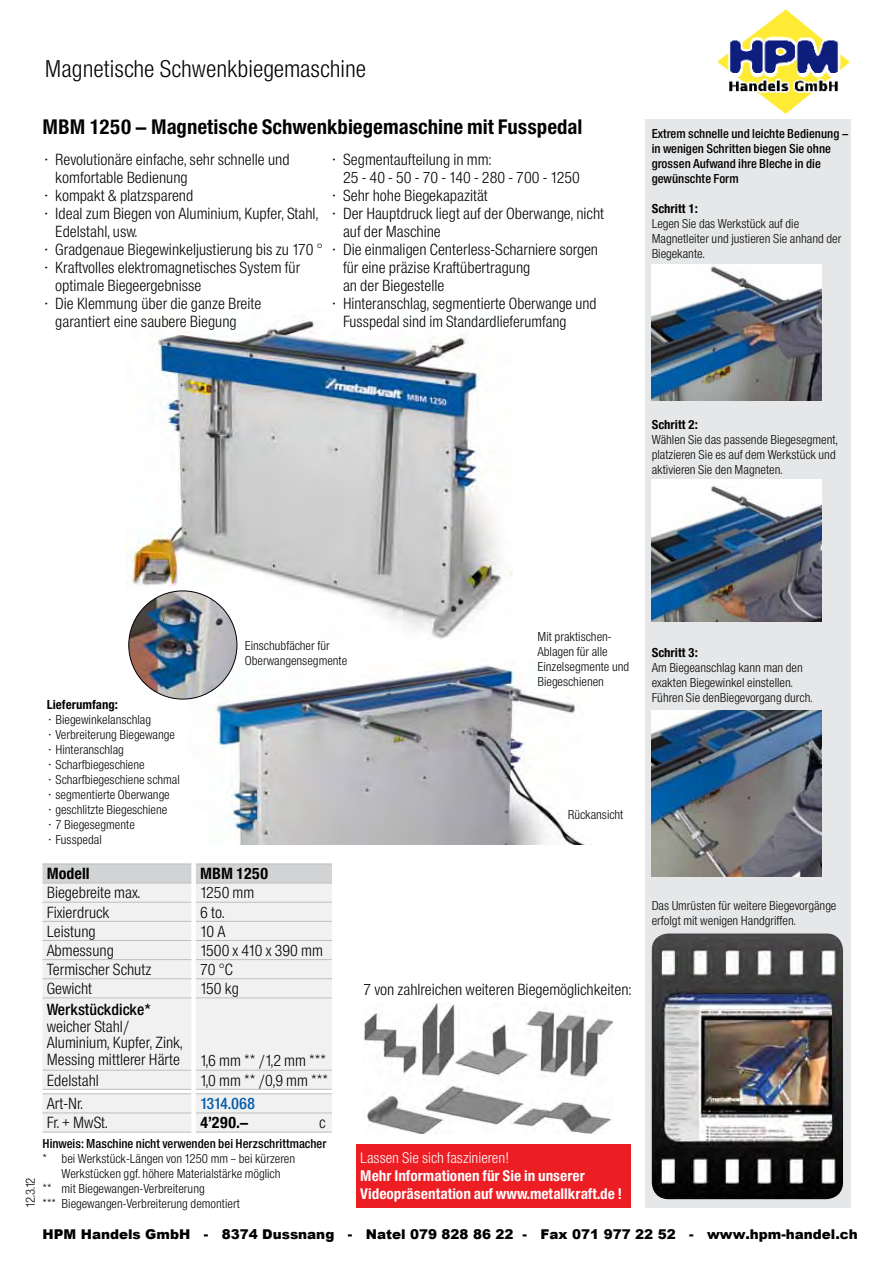
<style>
.page{position:relative;width:893px;height:1263px;background:#fff}
.page>*{position:absolute;margin:0;border:0;box-sizing:border-box;transform-origin:0 0}
.t1{font:22.5px "Europa Nr 2 SB Lig Con";color:#000}
.t2{font:19.5px "Europa Nr 2 SB Bol Con";color:#000}
.t3{font:15px/16.5px "Europa Nr 2 SB Lig Con";color:#000}
.t4{font:15px "Europa Nr 2 SB Bol Con";color:#000}
.t5{font:15px "Europa Nr 2 SB Med Con";color:#000}
.t6{font:15px "Europa Nr 2 SB Med Con";letter-spacing:-.035em;color:#005daa}
.t7{font:14.25px/18px "Europa Nr 2 SB Bol Con";color:#fff}
.t8{font:14.25px "Europa Nr 2 SB Lig Con";color:#fff}
.t9{font:900 13.5px "Arial";color:#000}
.t10{font:12px/15px "Europa Nr 2 SB Lig Con";color:#000}
.t11{font:12px/15px "Europa Nr 2 SB Med Con";color:#000}
.t12{font:12px "Europa Nr 2 SB Bol Con";color:#000}
</style>
<div class="page">
<img style="left:717px;top:9px;width:133px;height:105px">
<img style="left:189px;top:660px;width:397px;height:185px">
<img style="left:126px;top:319px;width:387px;height:320px">
<div style="left:645px;top:119px;width:205px;height:1089px;background:#e6e7e8"></div>
<img style="left:652px;top:264px;width:170px;height:136px">
<img style="left:652px;top:479px;width:170px;height:143px">
<img style="left:652px;top:711px;width:170px;height:165px">
<img style="left:652px;top:933px;width:191px;height:266px">
<img style="left:129px;top:591px;width:108px;height:108px;border-radius:54px">
<div style="left:43px;top:884px;width:289px;height:248px;background:#f1f1f2"></div>
<svg style="left:43px;top:864px;width:289px;height:20px;background:#d0d2d3"></svg>
<hr style="left:43px;top:902px;width:148px;height:1px;background:#bcbec0">
<hr style="left:196px;top:902px;width:119px;height:1px;background:#bcbec0">
<svg style="left:315px;top:902px;width:17px;height:1px"></svg>
<hr style="left:43px;top:921px;width:148px;height:1px;background:#bcbec0">
<hr style="left:196px;top:921px;width:119px;height:1px;background:#bcbec0">
<svg style="left:315px;top:921px;width:17px;height:1px"></svg>
<hr style="left:43px;top:940px;width:148px;height:1px;background:#bcbec0">
<hr style="left:196px;top:940px;width:119px;height:1px;background:#bcbec0">
<svg style="left:315px;top:940px;width:17px;height:1px"></svg>
<hr style="left:43px;top:959px;width:148px;height:1px;background:#bcbec0">
<hr style="left:196px;top:959px;width:119px;height:1px;background:#bcbec0">
<svg style="left:315px;top:959px;width:17px;height:1px"></svg>
<hr style="left:43px;top:978px;width:148px;height:1px;background:#bcbec0">
<hr style="left:196px;top:978px;width:119px;height:1px;background:#bcbec0">
<svg style="left:315px;top:978px;width:17px;height:1px"></svg>
<hr style="left:43px;top:998px;width:148px;height:1px;background:#bcbec0">
<hr style="left:196px;top:998px;width:119px;height:1px;background:#bcbec0">
<svg style="left:315px;top:998px;width:17px;height:1px"></svg>
<hr style="left:43px;top:1070px;width:148px;height:1px;background:#bcbec0">
<hr style="left:196px;top:1070px;width:119px;height:1px;background:#bcbec0">
<svg style="left:315px;top:1070px;width:17px;height:1px"></svg>
<hr style="left:43px;top:1089px;width:148px;height:1px;background:#bcbec0">
<hr style="left:196px;top:1089px;width:119px;height:1px;background:#bcbec0">
<hr style="left:43px;top:1093px;width:148px;height:1px;background:#bcbec0">
<hr style="left:196px;top:1093px;width:119px;height:1px;background:#bcbec0">
<svg style="left:315px;top:1089px;width:17px;height:5px"></svg>
<hr style="left:43px;top:1113px;width:148px;height:1px;background:#bcbec0">
<hr style="left:196px;top:1113px;width:119px;height:1px;background:#bcbec0">
<svg style="left:315px;top:1113px;width:17px;height:1px"></svg>
<hr style="left:43px;top:1132px;width:148px;height:1px;background:#bcbec0">
<hr style="left:196px;top:1132px;width:119px;height:1px;background:#bcbec0">
<svg style="left:315px;top:1132px;width:17px;height:1px"></svg>
<div style="left:356px;top:1144px;width:274px;height:64px;background:#ed1d24"></div>
<img style="left:363px;top:1003px;width:250px;height:130px">
<h1 class="t1" style="left:45px;top:55px;width:323px">Magnetische Schwenkbiegemaschine</h1>
<h2 class="t2" style="left:43px;top:115px;width:541px">MBM 1250 – Magnetische Schwenkbiegemaschine mit Fusspedal</h2>
<p class="t3" style="left:43px;top:151px;width:249px">· Revolutionäre einfache, sehr schnelle und</p>
<p class="t3" style="left:55px;top:169px;width:134px">komfortable Bedienung</p>
<p class="t3" style="left:43px;top:187px;width:152px">· kompakt &amp; platzsparend</p>
<p class="t3" style="left:43px;top:205px;width:277px">· Ideal zum Biegen von Aluminium, Kupfer, Stahl,</p>
<p class="t3" style="left:55px;top:223px;width:84px">Edelstahl, usw.</p>
<p class="t3" style="left:43px;top:241px;width:282px">· Gradgenaue Biegewinkeljustierung bis zu 170 °</p>
<p class="t3" style="left:43px;top:259px;width:259px">· Kraftvolles elektromagnetisches System für</p>
<p class="t3" style="left:55px;top:277px;width:148px">optimale Biegeergebnisse</p>
<p class="t3" style="left:43px;top:295px;width:220px">· Die Klemmung über die ganze Breite</p>
<p class="t3" style="left:55px;top:313px;width:183px">garantiert eine saubere Biegung</p>
<p class="t3" style="left:330px;top:151px;width:163px">· Segmentaufteilung in mm:</p>
<p class="t3" style="left:343px;top:169px;width:238px">25 - 40 - 50 - 70 - 140 - 280 - 700 - 1250</p>
<p class="t3" style="left:330px;top:187px;width:159px">· Sehr hohe Biegekapazität</p>
<p class="t3" style="left:330px;top:205px;width:275px">· Der Hauptdruck liegt auf der Oberwange, nicht</p>
<p class="t3" style="left:343px;top:223px;width:99px">auf der Maschine</p>
<p class="t3" style="left:330px;top:241px;width:269px">· Die einmaligen Centerless-Scharniere sorgen</p>
<p class="t3" style="left:343px;top:259px;width:189px">für eine präzise Kraftübertragung</p>
<p class="t3" style="left:343px;top:277px;width:103px">an der Biegestelle</p>
<p class="t3" style="left:330px;top:295px;width:268px">· Hinteranschlag, segmentierte Oberwange und</p>
<p class="t3" style="left:343px;top:313px;width:225px">Fusspedal sind im Standardlieferumfang</p>
<p class="t11" style="left:652px;top:126px;width:199px">Extrem schnelle und leichte Bedienung – in wenigen Schritten biegen Sie ohne grossen Aufwand ihre Bleche in die gewünschte Form</p>
<p class="t12" style="left:652px;top:201px;width:48px">Schritt 1:</p>
<p class="t10" style="left:652px;top:216px;width:191px">Legen Sie das Werkstück auf die<br>Magnetleiter und justieren Sie anhand der<br>Biegekante.</p>
<p class="t12" style="left:652px;top:417px;width:48px">Schritt 2:</p>
<p class="t10" style="left:652px;top:432px;width:187px">Wählen Sie das passende Biegesegment, platzieren Sie es auf dem Werkstück und aktivieren Sie den Magneten.</p>
<p class="t12" style="left:47px;top:697px;width:73px">Lieferumfang:</p>
<p class="t10" style="left:47px;top:712px;width:135px">· Biegewinkelanschlag<br>· Verbreiterung Biegewange · Hinteranschlag<br>· Scharfbiegeschiene<br>· Scharfbiegeschiene schmal · segmentierte Oberwange<br>· geschlitzte Biegeschiene<br>· 7 Biegesegmente<br>· Fusspedal</p>
<p class="t10" style="left:245px;top:638px;width:104px">Einschubfächer für<br>Oberwangensegmente</p>
<p class="t10" style="left:537px;top:629px;width:93px">Mit praktischen-<br>Ablagen für alle<br>Einzelsegmente und<br>Biegeschienen</p>
<p class="t12" style="left:652px;top:646px;width:48px">Schritt 3:</p>
<p class="t10" style="left:652px;top:660px;width:162px">Am Biegeanschlag kann man den exakten Biegewinkel einstellen.<br>Führen Sie denBiegevorgang durch.</p>
<p class="t10" style="left:568px;top:807px;width:57px">Rückansicht</p>
<p class="t10" style="left:23px;top:1208px;width:32px;rotate:-90deg">12.3.12</p>
<p class="t4" style="left:47px;top:865px;width:44px">Modell</p>
<p class="t4" style="left:200px;top:865px;width:70px">MBM 1250</p>
<p class="t3" style="left:47px;top:885px;width:95px">Biegebreite max.</p>
<p class="t3" style="left:200px;top:885px;width:56px">1250 mm</p>
<p class="t3" style="left:47px;top:904px;width:64px">Fixierdruck</p>
<p class="t3" style="left:200px;top:904px;width:26px">6 to.</p>
<p class="t3" style="left:47px;top:923px;width:51px">Leistung</p>
<p class="t3" style="left:200px;top:923px;width:27px">10 A</p>
<p class="t3" style="left:47px;top:942px;width:69px">Abmessung</p>
<p class="t3" style="left:200px;top:942px;width:124px">1500 x 410 x 390 mm</p>
<p class="t3" style="left:47px;top:961px;width:106px">Termischer Schutz</p>
<p class="t3" style="left:200px;top:961px;width:34px">70 °C</p>
<p class="t3" style="left:47px;top:980px;width:47px">Gewicht</p>
<p class="t3" style="left:200px;top:980px;width:40px">150 kg</p>
<p class="t5" style="left:47px;top:1001px;width:106px">Werkstückdicke*</p>
<p class="t3" style="left:47px;top:1018px;width:137px">weicher Stahl/<br>Aluminium, Kupfer, Zink,<br>Messing mittlerer Härte</p>
<p class="t3" style="left:200px;top:1052px;width:127px">1,6 mm ** /1,2 mm ***</p>
<p class="t3" style="left:47px;top:1072px;width:54px">Edelstahl</p>
<p class="t3" style="left:200px;top:1072px;width:129px">1,0 mm ** /0,9 mm ***</p>
<p class="t3" style="left:47px;top:1095px;width:38px">Art-Nr.</p>
<p class="t6" style="left:200px;top:1095px;width:56px">1314.068</p>
<p class="t3" style="left:47px;top:1114px;width:62px">Fr. + MwSt.</p>
<p class="t4" style="left:200px;top:1114px;width:50px">4’290.–</p>
<p class="t3" style="left:319px;top:1114px;width:8px">c</p>
<p class="t11" style="left:43px;top:1136px;width:286px">Hinweis: Maschine nicht verwenden bei Herzschrittmacher</p>
<p class="t10" style="left:43px;top:1151px;width:254px">* bei Werkstück-Längen von 1250 mm – bei kürzeren</p>
<p class="t10" style="left:62px;top:1166px;width:220px">Werkstücken ggf. höhere Materialstärke möglich</p>
<p class="t10" style="left:43px;top:1181px;width:164px">** mit Biegewangen-Verbreiterung</p>
<p class="t10" style="left:43px;top:1196px;width:199px">*** Biegewangen-Verbreiterung demontiert</p>
<p class="t10" style="left:652px;top:898px;width:186px">Das Umrüsten für weitere Biegevorgänge erfolgt mit wenigen Handgriffen.</p>
<p class="t3" style="left:363px;top:981px;width:270px">7 von zahlreichen weiteren Biegemöglichkeiten:</p>
<p class="t8" style="left:360px;top:1149px;width:150px">Lassen Sie sich faszinieren!</p>
<p class="t7" style="left:360px;top:1167px;width:263px">Mehr Informationen für Sie in unserer<br>Videopräsentation auf www.metallkraft.de !</p>
<p class="t9" style="left:43px;top:1224px;width:817px">HPM Handels GmbH - 8374 Dussnang - Natel 079 828 86 22 - Fax 071 977 22 52 - www.hpm-handel.ch</p>
</div>
